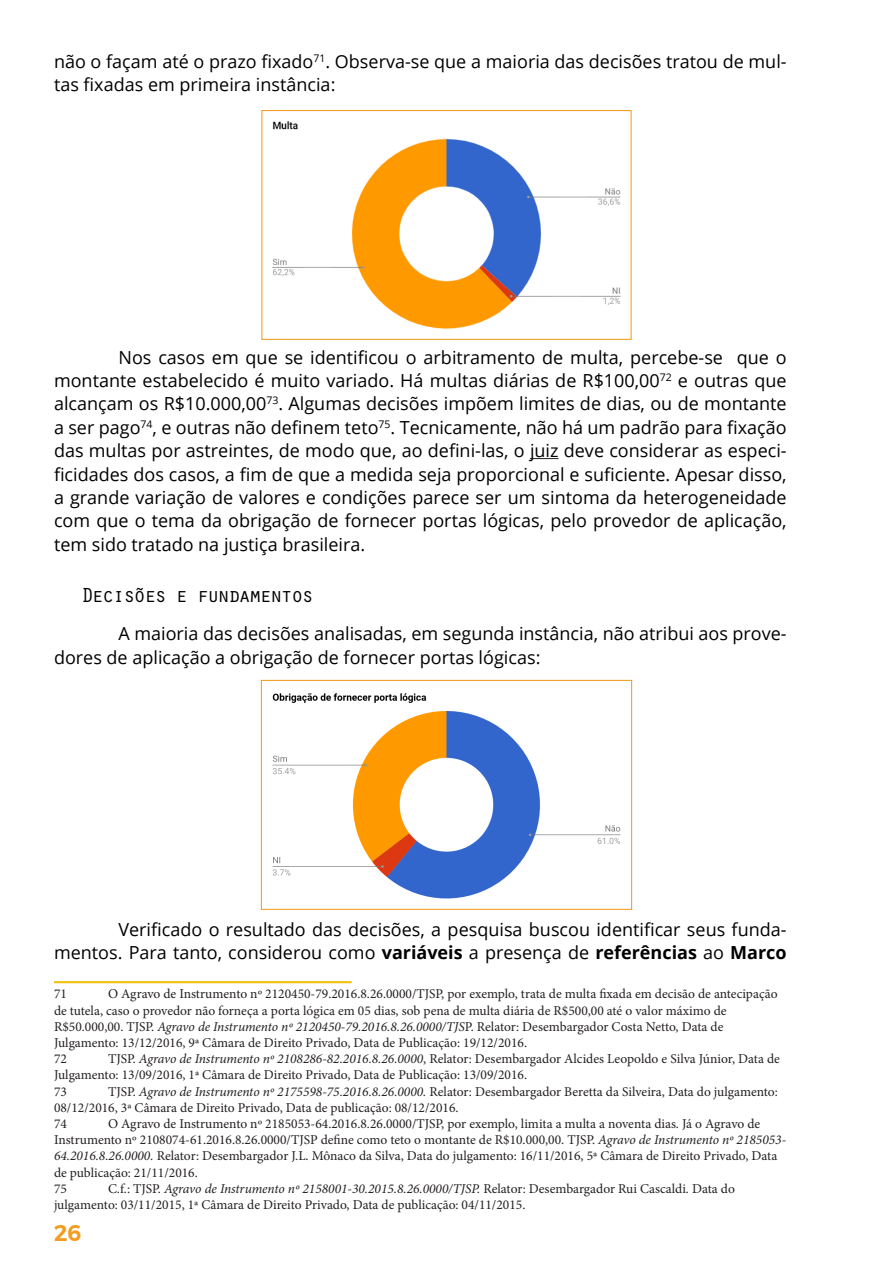
<style>
.page{position:relative;width:893px;height:1263px;background:#fff}
.page>*{position:absolute;margin:0;border:0;box-sizing:border-box;transform-origin:0 0}
.t1{font:600 22.5px "Montserrat";color:#f29d21}
.Subtitulo{font:21px "Orator Std";letter-spacing:-.1em;color:#000}
.Paragrafo{font:18px/23.4px "Open Sans";color:#000}
.t2{font:13.5px/16.2px "Minion Pro";color:#231f20}
.s1{font-weight:700}
.s2{font-style:italic}
</style>
<div class="page">
<svg style="left:530px;top:458px;width:29px;height:1px"></svg>
<hr style="left:54px;top:981px;width:298px;height:2px;background:#f0c419">
<img style="left:272px;top:121px;width:349px;height:208px">
<div style="left:261px;top:110px;width:371px;height:230px;border:1px solid #f29d21"></div>
<img style="left:272px;top:693px;width:349px;height:206px">
<div style="left:261px;top:680px;width:371px;height:230px;border:1px solid #f29d21"></div>
<p class="Paragrafo" style="left:54px;top:49px;width:734px">não o façam até o prazo fixado<sup>71</sup>. Observa-se que a maioria das decisões tratou de mul&shy;tas fixadas em primeira instância:</p>
<p class="Paragrafo" style="left:54px;top:345px;width:734px;text-align:justify;text-indent:64px">Nos casos em que se identificou o arbitramento de multa, percebe-se que o montante estabelecido é muito variado. Há multas diárias de R$100,00<sup>72</sup> e outras que alcançam os R$10.000,00<sup>73</sup>. Algumas decisões impõem limites de dias, ou de montante a ser pago<sup>74</sup>, e outras não definem teto<sup>75</sup>. Tecnicamente, não há um padrão para fixação das multas por astreintes, de modo que, ao defini-las, o juiz deve considerar as especi&shy;ficidades dos casos, a fim de que a medida seja proporcional e suficiente. Apesar disso, a grande variação de valores e condições parece ser um sintoma da heterogeneidade com que o tema da obrigação de fornecer portas lógicas, pelo provedor de aplicação, tem sido tratado na justiça brasileira.</p>
<p class="Subtitulo" style="left:81px;top:580px;width:235px">Decisões e fundamentos</p>
<p class="Paragrafo" style="left:54px;top:621px;width:734px;text-indent:64px">A maioria das decisões analisadas, em segunda instância, não atribui aos prove&shy;dores de aplicação a obrigação de fornecer portas lógicas:</p>
<p class="Paragrafo" style="left:54px;top:917px;width:734px;text-align:right">Verificado o resultado das decisões, a pesquisa buscou identificar seus funda&shy;mentos. Para tanto, considerou como <span class="s1">variáveis</span> a presença de <span class="s1">referências</span> ao <span class="s1">Marco</span></p>
<p class="t2" style="left:54px;top:986px;width:14px">71</p>
<p class="t2" style="left:54px;top:986px;width:725px;text-indent:54px">O Agravo de Instrumento nº 2120450-79.2016.8.26.0000/TJSP, por exemplo, trata de multa fixada em decisão de antecipação de tutela, caso o provedor não forneça a porta lógica em 05 dias, sob pena de multa diária de R$500,00 até o valor máximo de R$50.000,00. TJSP. <span class="s2">Agravo de Instrumento nº 2120450-79.2016.8.26.0000/TJS</span>P. Relator: Desembargador Costa Netto, Data de Julgamento: 13/12/2016, 9ª Câmara de Direito Privado, Data de Publicação: 19/12/2016.</p>
<p class="t2" style="left:54px;top:1051px;width:14px">72</p>
<p class="t2" style="left:54px;top:1051px;width:727px;text-indent:54px">TJSP. <span class="s2">Agravo de Instrumento nº 2108286-82.2016.8.26.0000</span>, Relator: Desembargador Alcides Leopoldo e Silva Júnior, Data de<br>Julgamento: 13/09/2016, 1ª Câmara de Direito Privado, Data de Publicação: 13/09/2016.</p>
<p class="t2" style="left:54px;top:1083px;width:14px">73</p>
<p class="t2" style="left:54px;top:1083px;width:725px;text-indent:54px">TJSP. <span class="s2">Agravo de Instrumento nº 2175598-75.2016.8.26.0000.</span> Relator: Desembargador Beretta da Silveira, Data do julgamento:<br>08/12/2016, 3ª Câmara de Direito Privado, Data de publicação: 08/12/2016.</p>
<p class="t2" style="left:54px;top:1115px;width:14px">74</p>
<p class="t2" style="left:54px;top:1115px;width:734px;text-indent:54px">O Agravo de Instrumento nº 2185053-64.2016.8.26.0000/TJSP, por exemplo, limita a multa a noventa dias. Já o Agravo de Instrumento nº 2108074-61.2016.8.26.0000/TJSP define como teto o montante de R$10.000,00. TJSP. <span class="s2">Agravo de Instrumento nº 2185053- 64.2016.8.26.0000.</span> Relator: Desembargador J.L. Mônaco da Silva, Data do julgamento: 16/11/2016, 5ª Câmara de Direito Privado, Data de publicação: 21/11/2016.</p>
<p class="t2" style="left:54px;top:1180px;width:14px">75</p>
<p class="t2" style="left:54px;top:1180px;width:682px;text-indent:54px">C.f.: TJSP. <span class="s2">Agravo de Instrumento nº 2158001-30.2015.8.26.0000/TJSP.</span> Relator: Desembargador Rui Cascaldi. Data do julgamento: 03/11/2015, 1ª Câmara de Direito Privado, Data de publicação: 04/11/2015.</p>
<h1 class="t1" style="left:54px;top:1215px;width:29px">26</h1>
</div>
